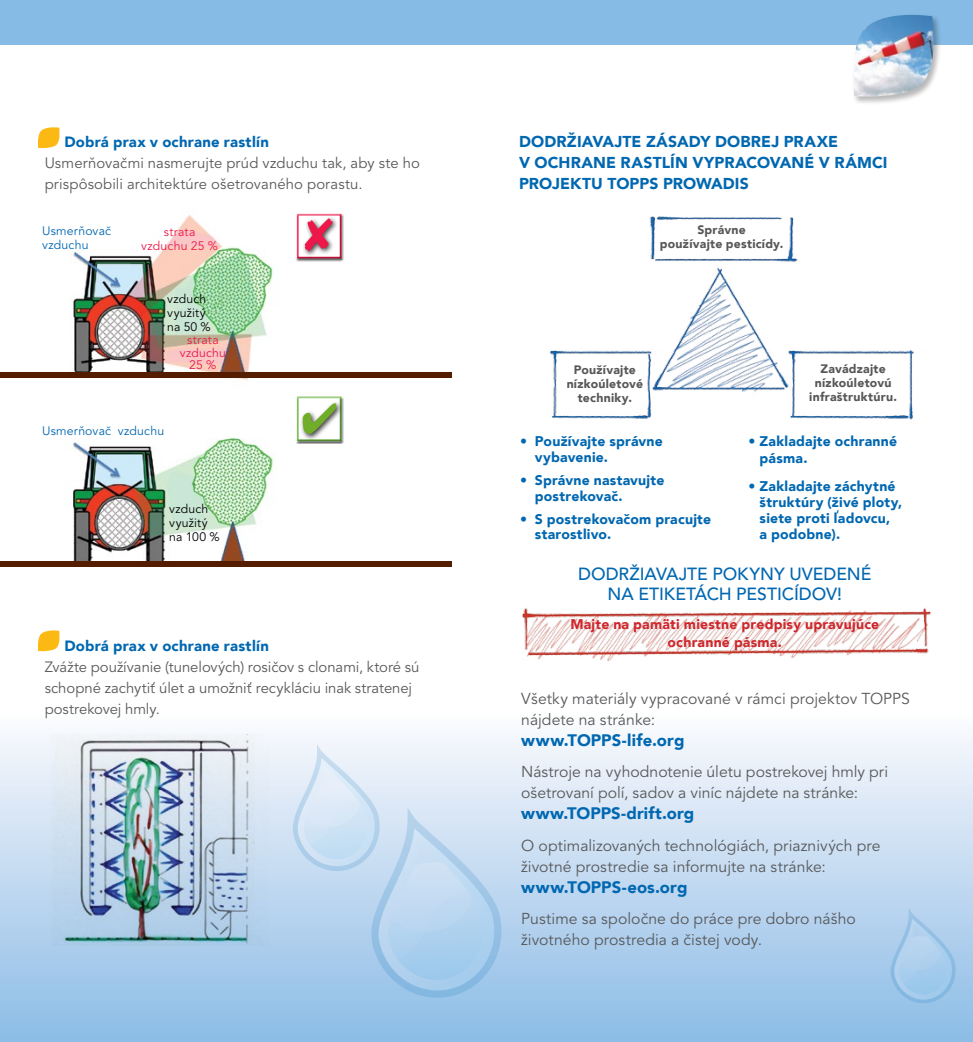
<style>
.page{position:relative;width:973px;height:1042px;background:#fff}
.page>*{position:absolute;margin:0;border:0;box-sizing:border-box;transform-origin:0 0}
.t1{font:500 17.5px/19.2px "Avenir LT Std";letter-spacing:-.005em;color:#0067b1;text-align:center}
.t2{font:900 16.62px "Avenir LT Std";letter-spacing:.005em;color:#0067b1}
.t3{font:15.75px/21px "Avenir LT Std";letter-spacing:.005em;color:#58595b}
.t4{font:900 15.75px/21px "Avenir LT Std";letter-spacing:.005em;color:#0067b1}
.t5{font:14.88px/21px "Avenir LT Std";color:#58595b}
.t6{font:900 14.88px "Avenir LT Std";letter-spacing:.015em;color:#0067b1}
.t7{font:900 14px/15.8px "Avenir LT Std";letter-spacing:.015em;color:#0067b1}
.t8{font:900 14px/17.5px "Avenir LT Std";letter-spacing:.015em;color:#d2232a;text-align:center}
.t9{font:900 12.25px/14px "Avenir LT Std";letter-spacing:.02em;color:#575757;text-align:center}
.t10{font:12.25px/14px "Avenir LT Std";letter-spacing:.01em;color:#000}
.t11{font:12.25px/14px "Avenir LT Std";letter-spacing:.015em;color:#0067b1}
.t12{font:12.25px/12.2px "Avenir LT Std";letter-spacing:.02em;color:#ed1849;text-align:center}
</style>
<div class="page">
<div style="left:0;top:0;width:972px;height:45px;background:#86bbe5"></div>
<div style="left:852px;top:14px;width:90px;height:91px;background:#000;opacity:.28"></div>
<img style="left:853px;top:15px;width:86px;height:82px">
<div style="left:0;top:672px;width:972px;height:370px;background:linear-gradient(to bottom,#fff,#8cbce6)"></div>
<img style="left:550px;top:268px;width:364px;height:152px">
<img style="left:51px;top:734px;width:217px;height:211px">
<svg style="left:38px;top:630px;width:22px;height:21px"></svg>
<svg style="left:38px;top:127px;width:22px;height:21px"></svg>
<img style="left:72px;top:438px;width:203px;height:123px">
<img style="left:43px;top:215px;width:242px;height:166px">
<svg style="left:291px;top:744px;width:213px;height:255px;background:#c3dbf1"></svg>
<svg style="left:889px;top:908px;width:67px;height:96px;background:#a7cbeb"></svg>
<div style="left:0;top:373px;width:451px;height:5px;background:#551d00"></div>
<div style="left:0;top:561px;width:451px;height:6px;background:#551d00"></div>
<div style="left:220px;top:198px;width:55px;height:47px;background:#fff"></div>
<div style="left:295px;top:395px;width:49px;height:49px;background:#000;opacity:.75"></div>
<div style="left:300px;top:400px;width:43px;height:41px;background:#000;opacity:.75"></div>
<svg style="left:303px;top:403px;width:33px;height:31px"></svg>
<div style="left:295px;top:213px;width:49px;height:48px;background:#000;opacity:.75"></div>
<div style="left:302px;top:215px;width:36px;height:42px;background:#000;opacity:.75"></div>
<svg style="left:304px;top:218px;width:29px;height:33px"></svg>
<img style="left:649px;top:216px;width:149px;height:46px">
<img style="left:515px;top:608px;width:422px;height:89px">
<p class="t6" style="left:64px;top:133px;width:206px">Dobrá prax v ochrane rastlín</p>
<p class="t5" style="left:45px;top:153px;width:376px">Usmerňovačmi nasmerujte prúd vzduchu tak, aby ste ho prispôsobili architektúre ošetrovaného porastu.</p>
<p class="t11" style="left:42px;top:224px;width:70px">Usmerňovač vzduchu</p>
<p class="t12" style="left:141px;top:225px;width:78px;line-height:14px">strata vzduchu 25 %</p>
<p class="t10" style="left:167px;top:292px;width:45px">vzduch využitý na 50 %</p>
<p class="t12" style="left:180px;top:334px;width:48px">strata vzduchu<br>25 %</p>
<p class="t11" style="left:42px;top:423px;width:123px">Usmerňovač vzduchu</p>
<p class="t10" style="left:169px;top:502px;width:52px">vzduch využitý na 100 %</p>
<p class="t6" style="left:64px;top:637px;width:206px">Dobrá prax v ochrane rastlín</p>
<p class="t5" style="left:45px;top:657px;width:376px">Zvážte používanie (tunelových) rosičov s clonami, ktoré sú schopné zachytiť úlet a umožniť recykláciu inak stratenej postrekovej hmly.</p>
<p class="t4" style="left:519px;top:131px;width:370px">DODRŽIAVAJTE ZÁSADY DOBREJ PRAXE<br>V OCHRANE RASTLÍN VYPRACOVANÉ V RÁMCI<br>PROJEKTU TOPPS PROWADIS</p>
<p class="t9" style="left:659px;top:223px;width:125px">Správne<br>používajte pesticídy.</p>
<p class="t9" style="left:566px;top:363px;width:78px">Používajte nízkoúletové techniky.</p>
<p class="t9" style="left:809px;top:362px;width:89px">Zavádzajte nízkoúletovú infraštruktúru.</p>
<p class="t7" style="left:759px;top:432px;width:139px;line-height:17.5px;text-indent:-11px">• Zakladajte ochranné pásma.</p>
<p class="t7" style="left:759px;top:478px;width:144px;text-indent:-11px">• Zakladajte záchytné štruktúry (živé ploty, siete proti ľadovcu,<br>a podobne).</p>
<p class="t7" style="left:535px;top:433px;width:129px;text-indent:-15px">• Používajte správne vybavenie.</p>
<p class="t7" style="left:535px;top:472px;width:131px;text-indent:-15px">• Správne nastavujte postrekovač.</p>
<p class="t7" style="left:535px;top:511px;width:178px;text-indent:-15px">• S postrekovačom pracujte starostlivo.</p>
<p class="t1" style="left:578px;top:565px;width:295px">DODRŽIAVAJTE POKYNY UVEDENÉ<br>NA ETIKETÁCH PESTICÍDOV!</p>
<p class="t8" style="left:570px;top:615px;width:310px">Majte na pamäti miestne predpisy upravujúce ochranné pásma.</p>
<p class="t3" style="left:521px;top:688px;width:390px">Všetky materiály vypracované v rámci projektov TOPPS nájdete na stránke:</p>
<p class="t2" style="left:521px;top:730px;width:165px">www.TOPPS-life.org</p>
<p class="t3" style="left:521px;top:761px;width:368px">Nástroje na vyhodnotenie úletu postrekovej hmly pri ošetrovaní polí, sadov a viníc nájdete na stránke:</p>
<p class="t2" style="left:521px;top:803px;width:174px">www.TOPPS-drift.org</p>
<p class="t3" style="left:521px;top:835px;width:361px">O optimalizovaných technológiách, priaznivých pre životné prostredie sa informujte na stránke:</p>
<p class="t2" style="left:521px;top:877px;width:168px">www.TOPPS-eos.org</p>
<p class="t3" style="left:521px;top:908px;width:336px">Pustime sa spoločne do práce pre dobro nášho životného prostredia a čistej vody.</p>
</div>
